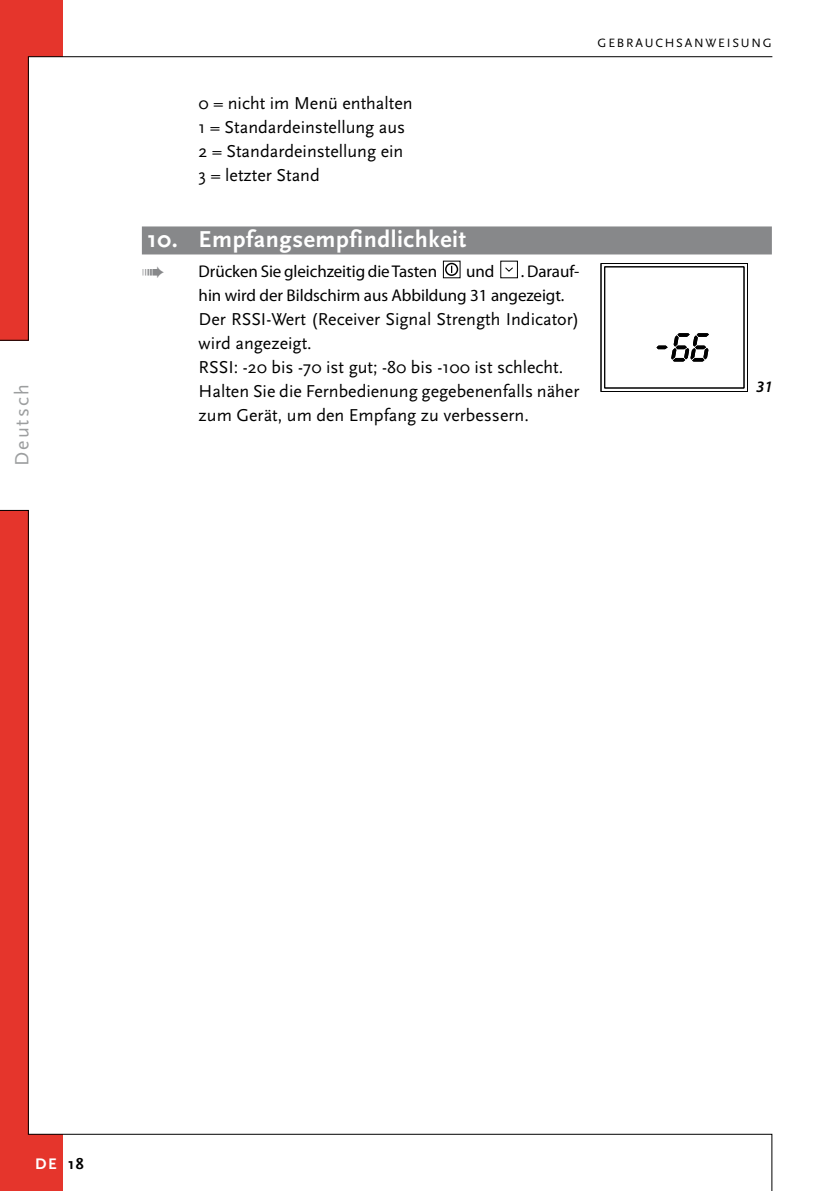
<style>
.page{position:relative;width:840px;height:1191px;background:#fff}
.page>*{position:absolute;margin:0;border:0;box-sizing:border-box;transform-origin:0 0}
.t1{font:700 24px "Scala Sans";letter-spacing:.025em;color:#fff}
.t2{font:20px "Scala Sans";letter-spacing:.105em;color:#9c9e9f}
.t3{font:18px/24px "Scala Sans";color:#000}
.t4{font:17px/24px "Myriad Pro";letter-spacing:-.005em;color:#000}
.t5{font:700 16px "Scala Sans";color:#000}
.t6{font:italic 600 16px "Myriad Pro";color:#000}
.t7{font:700 16px "Scala Sans";color:#fff}
.t8{font:12.6px "Scala Sans";letter-spacing:.145em;color:#000}
</style>
<div class="page">
<svg style="left:0;top:57px;width:29px;height:283px"></svg>
<svg style="left:0;top:510px;width:29px;height:624px"></svg>
<div style="left:142px;top:226px;width:629px;height:28px;background:#87888a"></div>
<div style="left:443px;top:261px;width:17px;height:17px;border:1px solid #000"></div>
<div style="left:445px;top:263px;width:13px;height:13px;border:1px solid #000;border-radius:50%"></div>
<svg style="left:505px;top:267px;width:8px;height:5px"></svg>
<div style="left:604px;top:266px;width:139px;height:122px;border:1px solid #000"></div>
<div style="left:600px;top:263px;width:147px;height:129px;border:1px solid #000"></div>
<svg style="left:656px;top:333px;width:52px;height:28px"></svg>
<div style="left:0;top:1134px;width:62px;height:57px;background:#e5352c"></div>
<div style="left:0;top:0;width:62px;height:57px;background:#e5352c"></div>
<hr style="left:28px;top:56px;width:743px;height:1px;background:#000">
<svg style="left:28px;top:1133px;width:744px;height:58px"></svg>
<p class="t2" style="left:11px;top:466px;width:83px;rotate:-90deg">Deutsch</p>
<p class="t8" style="left:597px;top:36px;width:176px">GEBRAUCHSANWEISUNG</p>
<p class="t3" style="left:198px;top:92px;width:215px">0 = nicht im Menü enthalten<br>1 = Standardeinstellung aus<br>2 = Standardeinstellung ein<br>3 = letzter Stand</p>
<h1 class="t1" style="left:147px;top:226px;width:320px">10. Empfangsempfindlichkeit</h1>
<p class="t4" style="left:198px;top:259px;width:240px">Drücken Sie gleichzeitig die Tasten</p>
<p class="t4" style="left:466px;top:259px;width:30px">und</p>
<p class="t4" style="left:198px;top:259px;width:382px;text-indent:322px">. Darauf&shy;hin wird der Bildschirm aus Abbildung 31 angezeigt.</p>
<p class="t3" style="left:198px;top:308px;width:382px">Der RSSI-Wert (Receiver Signal Strength Indicator) wird angezeigt.<br>RSSI: -20 bis -70 ist gut; -80 bis -100 ist schlecht.<br>Halten Sie die Fernbedienung gegebenenfalls näher zum Gerät, um den Empfang zu verbessern.</p>
<p class="t6" style="left:755px;top:376px;width:18px">31</p>
<p class="t7" style="left:35px;top:1154px;width:23px">DE</p>
<p class="t5" style="left:68px;top:1154px;width:17px">18</p>
</div>
